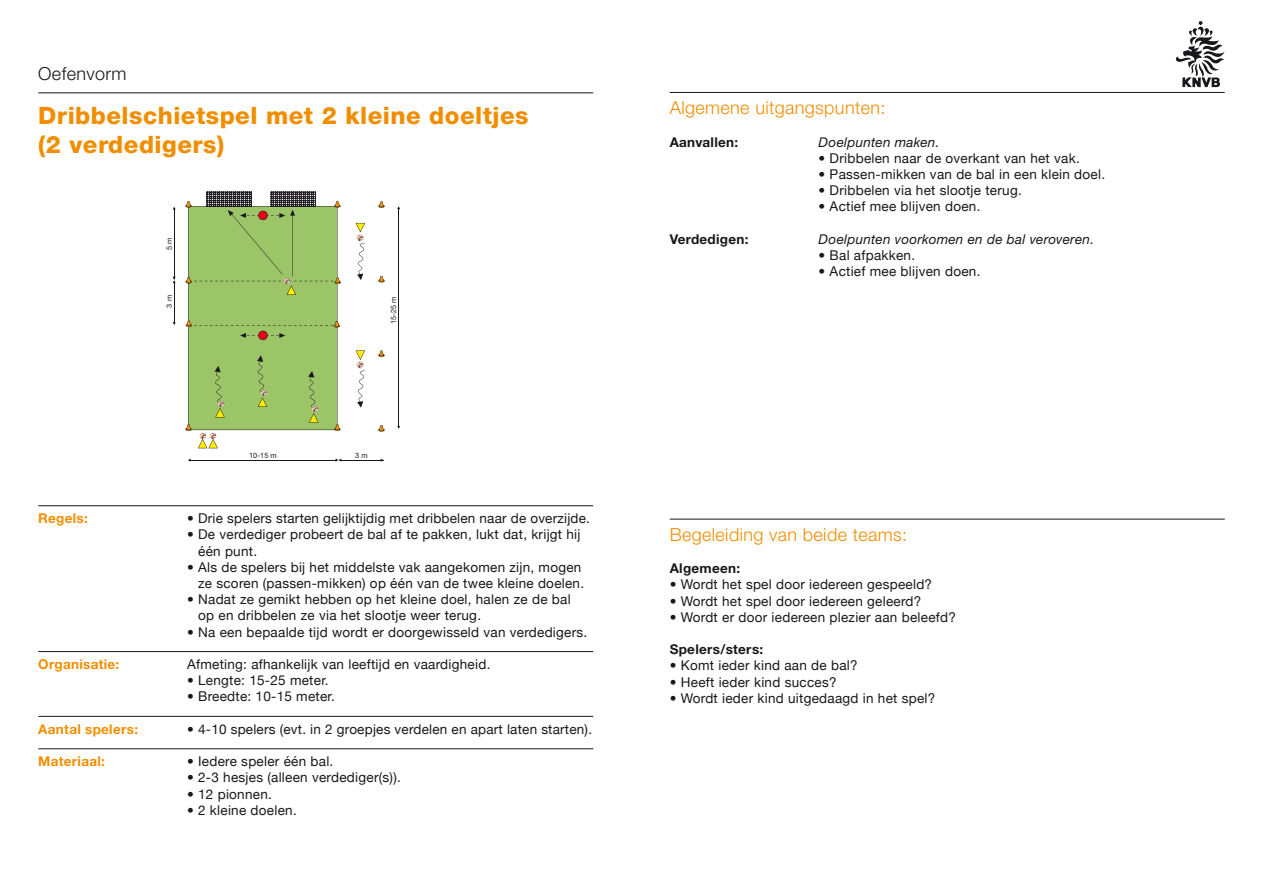
<style>
.page{position:relative;width:1263px;height:893px;background:#fff}
.page>*{position:absolute;margin:0;border:0;box-sizing:border-box;transform-origin:0 0}
.t1{font:800 24px/28.8px "Helvetica Neue CE";letter-spacing:.02em;color:#f18e00}
.t2{font:300 18px "Helvetica Neue CE";letter-spacing:.02em;color:#f18e00}
.t3{font:300 18px "Helvetica Neue CE";letter-spacing:.02em;color:#1a171c}
.t4{font:13.5px/16.2px "Helvetica Neue";letter-spacing:.02em;color:#1a171c}
.t5{font:italic 13.5px "Helvetica Neue CE";letter-spacing:.02em;color:#1a171c}
.t6{font:700 13.5px "Helvetica Neue CE";letter-spacing:.02em;color:#1a171c}
.t7{font:700 13.5px "Helvetica Neue CE";letter-spacing:.02em;color:#f18e00}
.t8{font:7.35px "Helvetica Neue LT Std";color:#1a171c}
</style>
<div class="page">
<svg style="left:1176px;top:21px;width:49px;height:66px"></svg>
<hr style="left:670px;top:92px;width:555px;height:1px;background:#1a171c">
<hr style="left:670px;top:519px;width:555px;height:1px;background:#1a171c">
<hr style="left:38px;top:505px;width:555px;height:1px;background:#1a171c">
<hr style="left:38px;top:651px;width:555px;height:1px;background:#1a171c">
<hr style="left:38px;top:716px;width:555px;height:1px;background:#1a171c">
<hr style="left:38px;top:748px;width:555px;height:1px;background:#1a171c">
<hr style="left:38px;top:92px;width:555px;height:1px;background:#1a171c">
<svg style="left:356px;top:223px;width:9px;height:57px"></svg>
<svg style="left:356px;top:350px;width:9px;height:58px"></svg>
<svg style="left:185px;top:191px;width:156px;height:257px;background:#a1c275"></svg>
<svg style="left:378px;top:201px;width:7px;height:7px"></svg>
<svg style="left:378px;top:276px;width:7px;height:6px"></svg>
<svg style="left:378px;top:350px;width:7px;height:7px"></svg>
<svg style="left:378px;top:425px;width:7px;height:7px"></svg>
<hr style="left:190px;top:460px;width:147px;height:1px;background:#1a171c">
<hr style="left:398px;top:208px;width:1px;height:218px;background:#1a171c">
<hr style="left:341px;top:460px;width:43px;height:1px;background:#1a171c">
<hr style="left:174px;top:208px;width:1px;height:70px;background:#1a171c">
<hr style="left:174px;top:283px;width:1px;height:41px;background:#1a171c">
<svg style="left:173px;top:277px;width:3px;height:6px"></svg>
<h2 class="t3" style="left:38px;top:62px;width:90px">Oefenvorm</h2>
<h1 class="t1" style="left:38px;top:101px;width:492px">Dribbelschietspel met 2 kleine doeltjes (2 verdedigers)</h1>
<p class="t8" style="left:165px;top:250px;width:14px;rotate:-90deg">5 m</p>
<p class="t8" style="left:165px;top:307px;width:14px;rotate:-90deg">3 m</p>
<p class="t8" style="left:249px;top:451px;width:29px">10-15 m</p>
<p class="t8" style="left:389px;top:324px;width:29px;rotate:-90deg">15-25 m</p>
<p class="t8" style="left:355px;top:451px;width:14px">3 m</p>
<p class="t7" style="left:38px;top:510px;width:51px">Regels:</p>
<p class="t4" style="left:187px;top:510px;width:404px">• Drie spelers starten gelijktijdig met dribbelen naar de overzijde.</p>
<p class="t4" style="left:198px;top:526px;width:384px;text-indent:-11px">• De verdediger probeert de bal af te pakken, lukt dat, krijgt hij één punt.</p>
<p class="t4" style="left:187px;top:559px;width:399px;text-align:right">• Als de spelers bij het middelste vak aangekomen zijn, mogen ze scoren (passen-mikken) op één van de twee kleine doelen.</p>
<p class="t4" style="left:198px;top:591px;width:374px;text-indent:-11px">• Nadat ze gemikt hebben op het kleine doel, halen ze de bal op en dribbelen ze via het slootje weer terug.</p>
<p class="t4" style="left:187px;top:623px;width:402px">• Na een bepaalde tijd wordt er doorgewisseld van verdedigers.</p>
<p class="t7" style="left:38px;top:656px;width:82px">Organisatie:</p>
<p class="t4" style="left:187px;top:656px;width:305px">Afmeting: afhankelijk van leeftijd en vaardigheid.</p>
<p class="t4" style="left:187px;top:672px;width:143px">• Lengte: 15-25 meter.</p>
<p class="t4" style="left:187px;top:688px;width:149px">• Breedte: 10-15 meter.</p>
<p class="t7" style="left:38px;top:721px;width:101px">Aantal spelers:</p>
<p class="t4" style="left:187px;top:721px;width:406px">• 4-10 spelers (evt. in 2 groepjes verdelen en apart laten starten).</p>
<p class="t7" style="left:38px;top:753px;width:68px">Materiaal:</p>
<p class="t4" style="left:187px;top:753px;width:148px">• Iedere speler één bal.</p>
<p class="t4" style="left:187px;top:769px;width:215px">• 2-3 hesjes (alleen verdediger(s)).</p>
<p class="t4" style="left:187px;top:785px;width:86px">• 12 pionnen.</p>
<p class="t4" style="left:187px;top:802px;width:111px">• 2 kleine doelen.</p>
<h2 class="t2" style="left:670px;top:97px;width:217px">Algemene uitgangspunten:</h2>
<p class="t6" style="left:670px;top:133px;width:70px">Aanvallen:</p>
<p class="t5" style="left:819px;top:134px;width:122px">Doelpunten maken.</p>
<p class="t4" style="left:819px;top:150px;width:263px">• Dribbelen naar de overkant van het vak.</p>
<p class="t4" style="left:819px;top:166px;width:288px">• Passen-mikken van de bal in een klein doel.</p>
<p class="t4" style="left:819px;top:182px;width:205px">• Dribbelen via het slootje terug.</p>
<p class="t4" style="left:819px;top:198px;width:163px">• Actief mee blijven doen.</p>
<p class="t6" style="left:670px;top:231px;width:80px">Verdedigen:</p>
<p class="t5" style="left:819px;top:231px;width:277px">Doelpunten voorkomen en de bal veroveren.</p>
<p class="t4" style="left:819px;top:247px;width:98px">• Bal afpakken.</p>
<p class="t4" style="left:819px;top:263px;width:163px">• Actief mee blijven doen.</p>
<h2 class="t2" style="left:670px;top:523px;width:239px">Begeleiding van beide teams:</h2>
<p class="t6" style="left:670px;top:560px;width:72px">Algemeen:</p>
<p class="t4" style="left:670px;top:576px;width:264px">• Wordt het spel door iedereen gespeeld?</p>
<p class="t4" style="left:670px;top:592px;width:253px">• Wordt het spel door iedereen geleerd?</p>
<p class="t4" style="left:670px;top:609px;width:288px">• Wordt er door iedereen plezier aan beleefd?</p>
<p class="t6" style="left:670px;top:641px;width:95px">Spelers/sters:</p>
<p class="t4" style="left:670px;top:657px;width:189px">• Komt ieder kind aan de bal?</p>
<p class="t4" style="left:670px;top:673px;width:168px">• Heeft ieder kind succes?</p>
<p class="t4" style="left:670px;top:690px;width:267px">• Wordt ieder kind uitgedaagd in het spel?</p>
</div>
